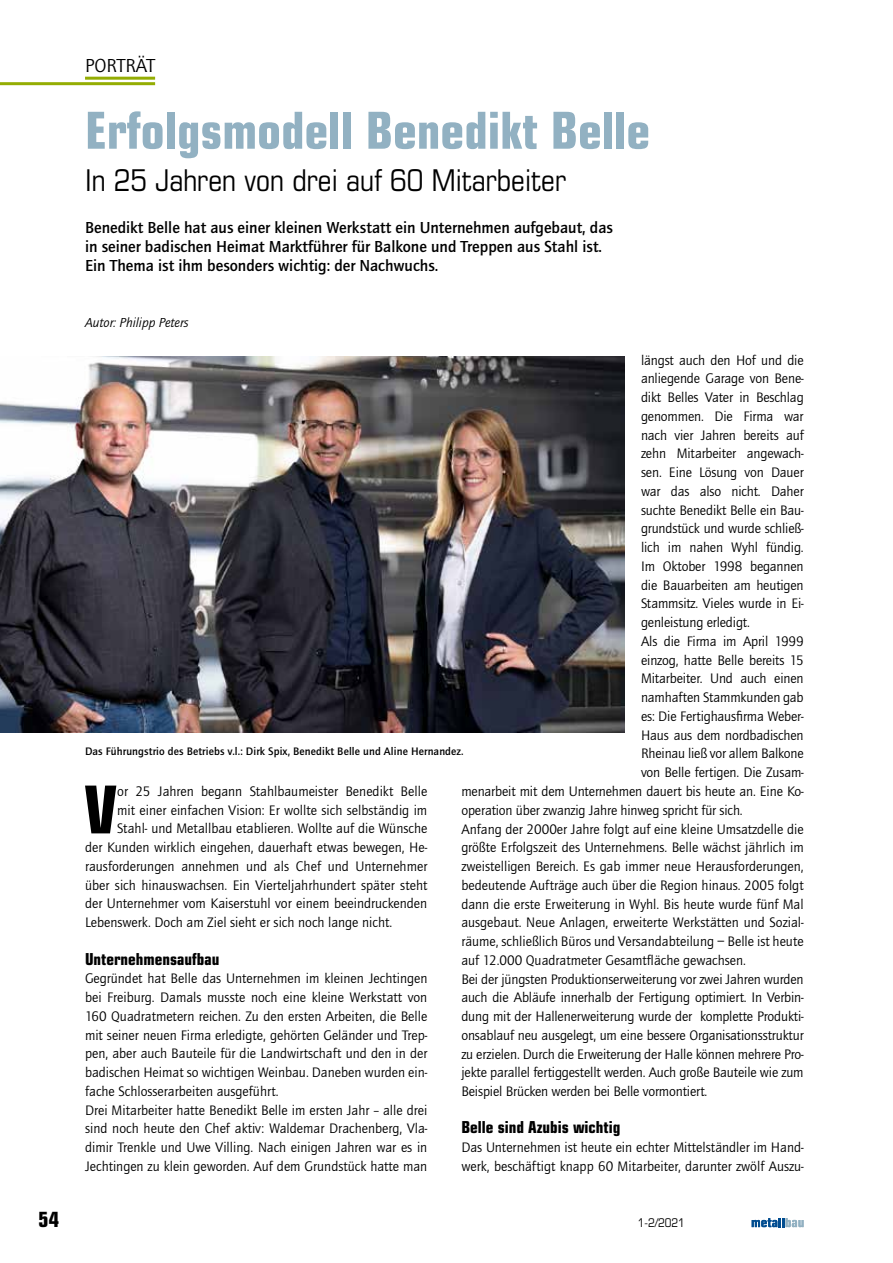
<style>
.page{position:relative;width:893px;height:1263px;background:#fff}
.page>*{position:absolute;margin:0;border:0;box-sizing:border-box;transform-origin:0 0}
.t1{font:700 condensed 66px "Eurostile LT Std";color:#000}
.t2{font:700 condensed 51px "Eurostile LT Std";color:#92b1c2}
.t3{font:condensed 30px "Eurostile LT Std";color:#000}
.t4{font:700 condensed 21px "Eurostile LT Std";color:#000}
.t5{font:19.5px "Quay Sans ITC Std";color:#000}
.t6{font:500 16.5px/18.8px "Quay Sans ITC Std";color:#000}
.t7{font:700 condensed 16.5px "Eurostile LT Std";color:#000}
.t8{font:14.25px/18.8px "Quay Sans ITC Std";color:#000}
.t9{font:italic 13.5px "Quay Sans ITC Std";color:#000}
.t10{font:condensed 12px "Eurostile LT Std";color:#000}
.t11{font:500 11.25px "Quay Sans ITC Std";letter-spacing:.01em;color:#000}
</style>
<div class="page">
<hr style="left:0;top:82px;width:155px;height:3px;background:#94ad03">
<hr style="left:85px;top:77px;width:70px;height:3px;background:#94ad03">
<svg style="left:752px;top:1218px;width:52px;height:9px"></svg>
<img style="left:0;top:356px;width:624px;height:377px">
<h3 class="t4" style="left:38px;top:1206px;width:23px">54</h3>
<h3 class="t5" style="left:85px;top:55px;width:72px">PORTRÄT</h3>
<h2 class="t2" style="left:85px;top:100px;width:567px">Erfolgsmodell Benedikt Belle</h2>
<h3 class="t3" style="left:85px;top:163px;width:483px">In 25 Jahren von drei auf 60 Mitarbeiter</h3>
<p class="t6" style="left:85px;top:219px;width:529px">Benedikt Belle hat aus einer kleinen Werkstatt ein Unternehmen aufgebaut, das in seiner badischen Heimat Marktführer für Balkone und Treppen aus Stahl ist.<br>Ein Thema ist ihm besonders wichtig: der Nachwuchs.</p>
<p class="t9" style="left:85px;top:315px;width:105px">Autor: Philipp Peters</p>
<p class="t8" style="left:641px;top:351px;width:164px">längst auch den Hof und die</p>
<p class="t8" style="left:641px;top:369px;width:164px">anliegende Garage von Bene-</p>
<p class="t8" style="left:641px;top:388px;width:164px">dikt Belles Vater in Beschlag</p>
<p class="t8" style="left:641px;top:407px;width:164px">genommen. Die Firma war</p>
<p class="t8" style="left:641px;top:426px;width:164px">nach vier Jahren bereits auf</p>
<p class="t8" style="left:641px;top:444px;width:164px">zehn Mitarbeiter angewach-</p>
<p class="t8" style="left:641px;top:463px;width:164px">sen. Eine Lösung von Dauer</p>
<p class="t8" style="left:641px;top:482px;width:164px">war das also nicht. Daher</p>
<p class="t8" style="left:641px;top:501px;width:164px">suchte Benedikt Belle ein Bau-</p>
<p class="t8" style="left:641px;top:520px;width:164px">grundstück und wurde schließ-</p>
<p class="t8" style="left:641px;top:538px;width:164px">lich im nahen Wyhl fündig.</p>
<p class="t8" style="left:641px;top:557px;width:164px">Im Oktober 1998 begannen</p>
<p class="t8" style="left:641px;top:576px;width:164px">die Bauarbeiten am heutigen</p>
<p class="t8" style="left:641px;top:595px;width:164px">Stammsitz. Vieles wurde in Ei-</p>
<p class="t8" style="left:641px;top:613px;width:110px">genleistung erledigt.</p>
<p class="t8" style="left:641px;top:632px;width:164px">Als die Firma im April 1999</p>
<p class="t8" style="left:641px;top:651px;width:164px">einzog, hatte Belle bereits 15</p>
<p class="t8" style="left:641px;top:670px;width:164px">Mitarbeiter. Und auch einen</p>
<p class="t8" style="left:641px;top:688px;width:164px">namhaften Stammkunden gab</p>
<p class="t8" style="left:641px;top:707px;width:164px">es: Die Fertighausfirma Weber-</p>
<p class="t8" style="left:641px;top:726px;width:164px">Haus aus dem nordbadischen</p>
<p class="t8" style="left:641px;top:745px;width:164px">Rheinau ließ vor allem Balkone</p>
<p class="t8" style="left:641px;top:763px;width:164px">von Belle fertigen. Die Zusam-</p>
<p class="t8" style="left:461px;top:782px;width:344px">menarbeit mit dem Unternehmen dauert bis heute an. Eine Ko-</p>
<p class="t8" style="left:461px;top:801px;width:283px">operation über zwanzig Jahre hinweg spricht für sich.</p>
<p class="t8" style="left:461px;top:820px;width:344px">Anfang der 2000er Jahre folgt auf eine kleine Umsatzdelle die</p>
<p class="t8" style="left:461px;top:838px;width:344px">größte Erfolgszeit des Unternehmens. Belle wächst jährlich im</p>
<p class="t8" style="left:461px;top:857px;width:344px">zweistelligen Bereich. Es gab immer neue Herausforderungen,</p>
<p class="t8" style="left:461px;top:876px;width:344px">bedeutende Aufträge auch über die Region hinaus. 2005 folgt</p>
<p class="t8" style="left:461px;top:895px;width:344px">dann die erste Erweiterung in Wyhl. Bis heute wurde fünf Mal</p>
<p class="t8" style="left:461px;top:913px;width:344px">ausgebaut. Neue Anlagen, erweiterte Werkstätten und Sozial-</p>
<p class="t8" style="left:461px;top:932px;width:344px">räume, schließlich Büros und Versandabteilung − Belle ist heute</p>
<p class="t8" style="left:461px;top:951px;width:286px">auf 12.000 Quadratmeter Gesamtfläche gewachsen.</p>
<p class="t8" style="left:461px;top:970px;width:344px">Bei der jüngsten Produktionserweiterung vor zwei Jahren wurden</p>
<p class="t8" style="left:461px;top:988px;width:344px">auch die Abläufe innerhalb der Fertigung optimiert. In Verbin-</p>
<p class="t8" style="left:461px;top:1007px;width:344px">dung mit der Hallenerweiterung wurde der komplette Produkti-</p>
<p class="t8" style="left:461px;top:1026px;width:344px">onsablauf neu ausgelegt, um eine bessere Organisationsstruktur</p>
<p class="t8" style="left:461px;top:1045px;width:344px">zu erzielen. Durch die Erweiterung der Halle können mehrere Pro-</p>
<p class="t8" style="left:461px;top:1063px;width:344px">jekte parallel fertiggestellt werden. Auch große Bauteile wie zum</p>
<p class="t8" style="left:461px;top:1082px;width:248px">Beispiel Brücken werden bei Belle vormontiert.</p>
<p class="t7" style="left:461px;top:1117px;width:161px">Belle sind Azubis wichtig</p>
<p class="t8" style="left:461px;top:1138px;width:344px">Das Unternehmen ist heute ein echter Mittelständler im Hand&shy;werk, beschäftigt knapp 60 Mitarbeiter, darunter zwölf Auszu-</p>
<p class="t11" style="left:85px;top:745px;width:380px">Das Führungstrio des Betriebs v.l.: Dirk Spix, Benedikt Belle und Aline Hernandez.</p>
<h1 class="t1" style="left:84px;top:770px;width:35px">V</h1>
<p class="t8" style="left:117px;top:782px;width:312px">or 25 Jahren begann Stahlbaumeister Benedikt Belle</p>
<p class="t8" style="left:117px;top:801px;width:312px">mit einer einfachen Vision: Er wollte sich selbständig im</p>
<p class="t8" style="left:117px;top:819px;width:312px">Stahl- und Metallbau etablieren. Wollte auf die Wünsche</p>
<p class="t8" style="left:85px;top:838px;width:344px">der Kunden wirklich eingehen, dauerhaft etwas bewegen, He-</p>
<p class="t8" style="left:85px;top:857px;width:344px">rausforderungen annehmen und als Chef und Unternehmer</p>
<p class="t8" style="left:85px;top:876px;width:344px">über sich hinauswachsen. Ein Vierteljahrhundert später steht</p>
<p class="t8" style="left:85px;top:894px;width:344px">der Unternehmer vom Kaiserstuhl vor einem beeindruckenden</p>
<p class="t8" style="left:85px;top:913px;width:309px">Lebenswerk. Doch am Ziel sieht er sich noch lange nicht.</p>
<p class="t7" style="left:85px;top:949px;width:136px">Unternehmensaufbau</p>
<p class="t8" style="left:85px;top:969px;width:344px">Gegründet hat Belle das Unternehmen im kleinen Jechtingen bei Freiburg. Damals musste noch eine kleine Werkstatt von 160 Quadratmetern reichen. Zu den ersten Arbeiten, die Belle mit seiner neuen Firma erledigte, gehörten Geländer und Trep&shy;pen, aber auch Bauteile für die Landwirtschaft und den in der badischen Heimat so wichtigen Weinbau. Daneben wurden ein&shy;fache Schlosserarbeiten ausgeführt.<br>Drei Mitarbeiter hatte Benedikt Belle im ersten Jahr – alle drei sind noch heute den Chef aktiv: Waldemar Drachenberg, Vla&shy;dimir Trenkle und Uwe Villing. Nach einigen Jahren war es in Jechtingen zu klein geworden. Auf dem Grundstück hatte man</p>
<p class="t10" style="left:638px;top:1216px;width:49px">1-2/2021</p>
</div>
